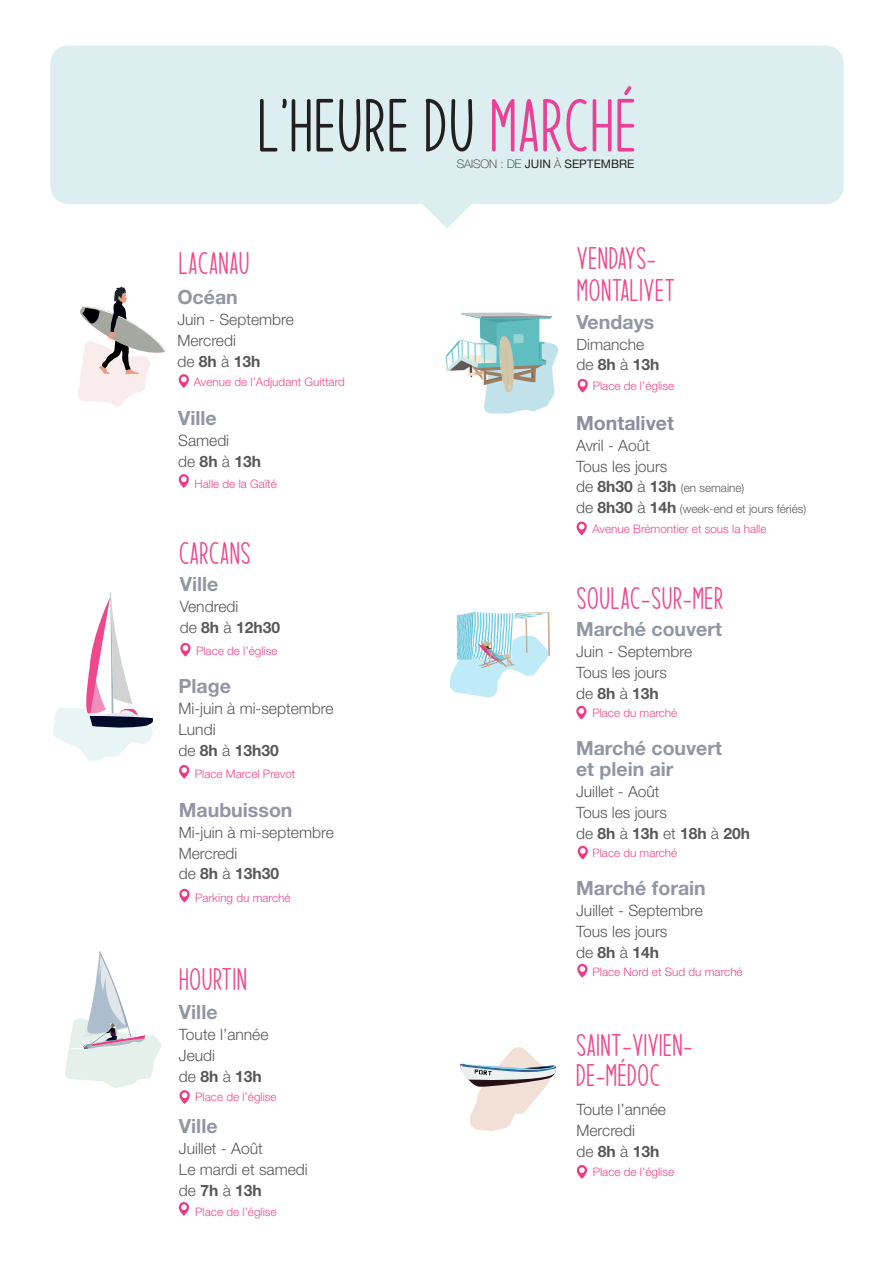
<style>
.page{position:relative;width:893px;height:1263px;background:#fff}
.page>*{position:absolute;margin:0;border:0;box-sizing:border-box;transform-origin:0 0}
.t1{font:75px "Good Mood";color:#231f20}
.t2{font:31.35px/31.3px "Good Mood";color:#ef488c}
.t3{font:700 19.65px "Helvetica Neue LT Std";color:#9196a3}
.t4{font:700 19.65px "Helvetica Neue LT Std";color:#8b8e9e}
.t5{font:700 19.5px/20.9px "Helvetica Neue LT Std";color:#9196a3}
.t6{font:300 15.6px/20.9px "Helvetica Neue LT Std";color:#57585a}
.t7{font:11.85px "Helvetica Neue LT Std";color:#231f20}
.t8{font:300 11.7px "Helvetica Neue LT Std";color:#ef488c}
.t9{font:300 11.7px/20.9px "Helvetica Neue LT Std";color:#57585a}
.s1{color:#ea4098}
.s2{font-weight:100}
.s3{font-weight:700}
.s4{font-size:15.6px}
.s5{font-weight:700;font-size:15.6px}
</style>
<div class="page">
<svg style="left:78px;top:287px;width:88px;height:119px"></svg>
<svg style="left:53px;top:592px;width:100px;height:169px"></svg>
<svg style="left:180px;top:642px;width:11px;height:14px"></svg>
<svg style="left:179px;top:764px;width:10px;height:15px"></svg>
<svg style="left:179px;top:888px;width:11px;height:14px"></svg>
<svg style="left:178px;top:474px;width:11px;height:14px"></svg>
<svg style="left:178px;top:374px;width:11px;height:14px"></svg>
<svg style="left:576px;top:521px;width:11px;height:14px"></svg>
<svg style="left:577px;top:378px;width:11px;height:14px"></svg>
<svg style="left:577px;top:963px;width:10px;height:14px"></svg>
<svg style="left:576px;top:1165px;width:11px;height:14px"></svg>
<svg style="left:460px;top:1047px;width:96px;height:84px"></svg>
<svg style="left:445px;top:312px;width:113px;height:102px"></svg>
<svg style="left:179px;top:1090px;width:11px;height:14px"></svg>
<svg style="left:178px;top:1202px;width:11px;height:14px"></svg>
<svg style="left:65px;top:951px;width:96px;height:137px"></svg>
<div style="left:50px;top:46px;width:794px;height:158px;background:#dceeef;border-radius:18px"></div>
<svg style="left:423px;top:204px;width:48px;height:24px"></svg>
<svg style="left:450px;top:612px;width:100px;height:85px"></svg>
<svg style="left:577px;top:845px;width:11px;height:14px"></svg>
<svg style="left:576px;top:705px;width:10px;height:14px"></svg>
<h1 class="t1" style="left:257px;top:86px;width:382px">L’HEURE DU <span class="s1">MARCHÉ</span></h1>
<p class="t7" style="left:457px;top:157px;width:179px"><span class="s2">SAISON : DE</span> JUIN <span class="s2">À</span> SEPTEMBRE</p>
<h2 class="t2" style="left:178px;top:248px;width:73px">LACANAU</h2>
<p class="t3" style="left:177px;top:285px;width:62px">Océan</p>
<p class="t6" style="left:177px;top:308px;width:118px">Juin - Septembre<br>Mercredi<br>de <span class="s3">8h</span> à <span class="s3">13h</span></p>
<p class="t8" style="left:194px;top:375px;width:153px">Avenue de l’Adjudant Guittard</p>
<p class="t3" style="left:178px;top:406px;width:40px">Ville</p>
<p class="t6" style="left:178px;top:429px;width:85px">Samedi<br>de <span class="s3">8h</span> à <span class="s3">13h</span></p>
<p class="t8" style="left:194px;top:476px;width:84px">Halle de la Gaïté</p>
<h2 class="t2" style="left:179px;top:538px;width:74px">CARCANS</h2>
<p class="t3" style="left:180px;top:572px;width:40px">Ville</p>
<p class="t6" style="left:180px;top:596px;width:102px">Vendredi<br>de <span class="s3">8h</span> à <span class="s3">12h30</span></p>
<p class="t8" style="left:196px;top:644px;width:83px">Place de l’église</p>
<p class="t3" style="left:178px;top:674px;width:54px">Plage</p>
<p class="t6" style="left:178px;top:697px;width:157px">Mi-juin à mi-septembre<br>Lundi<br>de <span class="s3">8h</span> à <span class="s3">13h30</span></p>
<p class="t8" style="left:195px;top:766px;width:102px">Place Marcel Prevot</p>
<p class="t3" style="left:179px;top:798px;width:115px">Maubuisson</p>
<p class="t6" style="left:179px;top:821px;width:157px">Mi-juin à mi-septembre<br>Mercredi<br>de <span class="s3">8h</span> à <span class="s3">13h30</span></p>
<p class="t8" style="left:195px;top:890px;width:97px">Parking du marché</p>
<h2 class="t2" style="left:179px;top:964px;width:70px">HOURTIN</h2>
<p class="t3" style="left:179px;top:1000px;width:40px">Ville</p>
<p class="t6" style="left:179px;top:1024px;width:91px">Toute l’année<br>Jeudi<br>de <span class="s3">8h</span> à <span class="s3">13h</span></p>
<p class="t8" style="left:195px;top:1090px;width:83px">Place de l’église</p>
<p class="t3" style="left:179px;top:1114px;width:40px">Ville</p>
<p class="t6" style="left:179px;top:1138px;width:130px">Juillet - Août<br>Le mardi et samedi de <span class="s3">7h</span> à <span class="s3">13h</span></p>
<p class="t8" style="left:195px;top:1204px;width:83px">Place de l’église</p>
<h2 class="t2" style="left:577px;top:243px;width:100px">VENDAYS-<br>MONTALIVET</h2>
<p class="t3" style="left:576px;top:309px;width:79px">Vendays</p>
<p class="t6" style="left:576px;top:333px;width:85px">Dimanche de <span class="s3">8h</span> à <span class="s3">13h</span></p>
<p class="t8" style="left:593px;top:379px;width:83px">Place de l’église</p>
<p class="t4" style="left:576px;top:411px;width:99px">Montalivet</p>
<p class="t6" style="left:576px;top:434px;width:93px">Avril - Août<br>Tous les jours</p>
<p class="t9" style="left:576px;top:478px;width:232px"><span class="s4">de</span> <span class="s5">8h30</span> <span class="s4">à</span> <span class="s5">13h</span> (en semaine)<br><span class="s4">de</span> <span class="s5">8h30</span> <span class="s4">à</span> <span class="s5">14h</span> (week-end et jours fériés)</p>
<p class="t8" style="left:592px;top:522px;width:176px">Avenue Brémontier et sous la halle</p>
<h2 class="t2" style="left:576px;top:583px;width:149px">SOULAC-SUR-MER</h2>
<p class="t5" style="left:576px;top:619px;width:147px">Marché couvert</p>
<p class="t6" style="left:576px;top:641px;width:118px">Juin - Septembre<br>Tous les jours<br>de <span class="s3">8h</span> à <span class="s3">13h</span></p>
<p class="t8" style="left:592px;top:706px;width:86px">Place du marché</p>
<p class="t5" style="left:576px;top:738px;width:147px">Marché couvert et plein air</p>
<p class="t6" style="left:576px;top:781px;width:175px">Juillet - Août<br>Tous les jours<br>de <span class="s3">8h</span> à <span class="s3">13h</span> et <span class="s3">18h</span> à <span class="s3">20h</span></p>
<p class="t8" style="left:592px;top:845px;width:86px">Place du marché</p>
<p class="t3" style="left:576px;top:876px;width:131px">Marché forain</p>
<p class="t6" style="left:576px;top:899px;width:128px">Juillet - Septembre<br>Tous les jours<br>de <span class="s3">8h</span> à <span class="s3">14h</span></p>
<p class="t8" style="left:592px;top:964px;width:152px">Place Nord et Sud du marché</p>
<h2 class="t2" style="left:576px;top:1031px;width:119px;line-height:30px">SAINT-VIVIEN-<br>DE-MÉDOC</h2>
<p class="t6" style="left:576px;top:1098px;width:91px">Toute l’année<br>Mercredi<br>de <span class="s3">8h</span> à <span class="s3">13h</span></p>
<p class="t8" style="left:593px;top:1165px;width:83px">Place de l’église</p>
</div>
